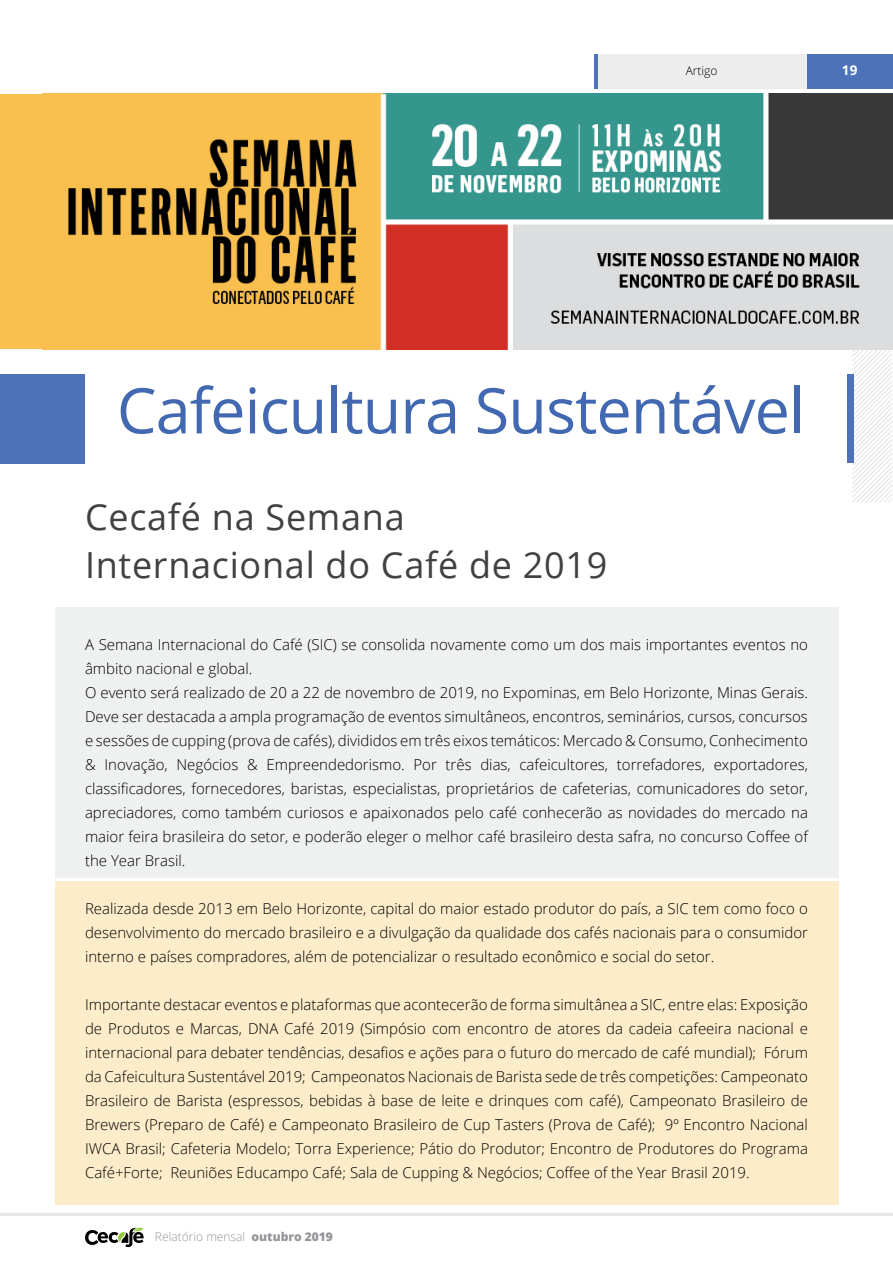
<style>
.page{position:relative;width:893px;height:1263px;background:#fff}
.page>*{position:absolute;margin:0;border:0;box-sizing:border-box;transform-origin:0 0}
.t1{font:63px "Open Sans";letter-spacing:-.015em;color:#4168b1}
.t2{font:36px/48px "Open Sans";letter-spacing:.02em;color:#414042}
.t3{font:300 15px/24px "Open Sans";color:#000;text-align:justify}
.t4{font:700 13.5px "Open Sans";color:#fff}
.t5{font:300 12px "Open Sans";color:#939598}
.t6{font:300 12px "Open Sans";color:#000}
.s1{font-weight:800}
</style>
<div class="page">
<hr style="left:0;top:1213px;width:893px;height:3px;background:#e6e7e8">
<svg style="left:85px;top:1227px;width:59px;height:20px"></svg>
<div style="left:595px;top:54px;width:213px;height:34px;background:#ededee"></div>
<hr style="left:594px;top:54px;width:3px;height:34px;background:#4e72b8">
<div style="left:56px;top:881px;width:783px;height:323px;background:#fdecca"></div>
<div style="left:56px;top:608px;width:783px;height:270px;background:#eff0f0"></div>
<div style="left:0;top:95px;width:48px;height:254px;background:#f9c04f"></div>
<div style="left:808px;top:54px;width:85px;height:34px;background:#4e72b8"></div>
<svg style="left:852px;top:349px;width:40px;height:154px"></svg>
<div style="left:847px;top:374px;width:7px;height:89px;background:#4e72b8"></div>
<div style="left:0;top:374px;width:85px;height:89px;background:#4e72b8"></div>
<img style="left:42px;top:94px;width:851px;height:255px">
<p class="t6" style="left:686px;top:63px;width:33px">Artigo</p>
<p class="t4" style="left:842px;top:61px;width:17px">19</p>
<h1 class="t1" style="left:117px;top:367px;width:690px">Cafeicultura Sustentável</h1>
<h2 class="t2" style="left:85px;top:492px;width:524px">Cecafé na Semana<br>Internacional do Café de 2019</h2>
<p class="t3" style="left:85px;top:632px;width:724px;text-align:left">A Semana Internacional do Café (SIC) se consolida novamente como um dos mais importantes eventos no âmbito nacional e global.<br>O evento será realizado de 20 a 22 de novembro de 2019, no Expominas, em Belo Horizonte, Minas Gerais.<br>Deve ser destacada a ampla programação de eventos simultâneos, encontros, seminários, cursos, concursos e sessões de cupping (prova de cafés), divididos em três eixos temáticos: Mercado &amp; Consumo, Conhecimento &amp; Inovação, Negócios &amp; Empreendedorismo. Por três dias, cafeicultores, torrefadores, exportadores, classificadores, fornecedores, baristas, especialistas, proprietários de cafeterias, comunicadores do setor, apreciadores, como também curiosos e apaixonados pelo café conhecerão as novidades do mercado na maior feira brasileira do setor, e poderão eleger o melhor café brasileiro desta safra, no concurso Coffee of the Year Brasil.</p>
<p class="t3" style="left:85px;top:896px;width:724px">Realizada desde 2013 em Belo Horizonte, capital do maior estado produtor do país, a SIC tem como foco o desenvolvimento do mercado brasileiro e a divulgação da qualidade dos cafés nacionais para o consumidor interno e países compradores, além de potencializar o resultado econômico e social do setor.</p>
<p class="t3" style="left:85px;top:992px;width:724px">Importante destacar eventos e plataformas que acontecerão de forma simultânea a SIC, entre elas: Exposição de Produtos e Marcas, DNA Café 2019 (Simpósio com encontro de atores da cadeia cafeeira nacional e internacional para debater tendências, desafios e ações para o futuro do mercado de café mundial); Fórum da Cafeicultura Sustentável 2019; Campeonatos Nacionais de Barista sede de três competições: Campeonato Brasileiro de Barista (espressos, bebidas à base de leite e drinques com café), Campeonato Brasileiro de Brewers (Preparo de Café) e Campeonato Brasileiro de Cup Tasters (Prova de Café); 9º Encontro Nacional IWCA Brasil; Cafeteria Modelo; Torra Experience; Pátio do Produtor; Encontro de Produtores do Programa Café+Forte; Reuniões Educampo Café; Sala de Cupping &amp; Negócios; Coffee of the Year Brasil 2019.</p>
<p class="t5" style="left:155px;top:1229px;width:179px">Relatório mensal <span class="s1">outubro 2019</span></p>
</div>
